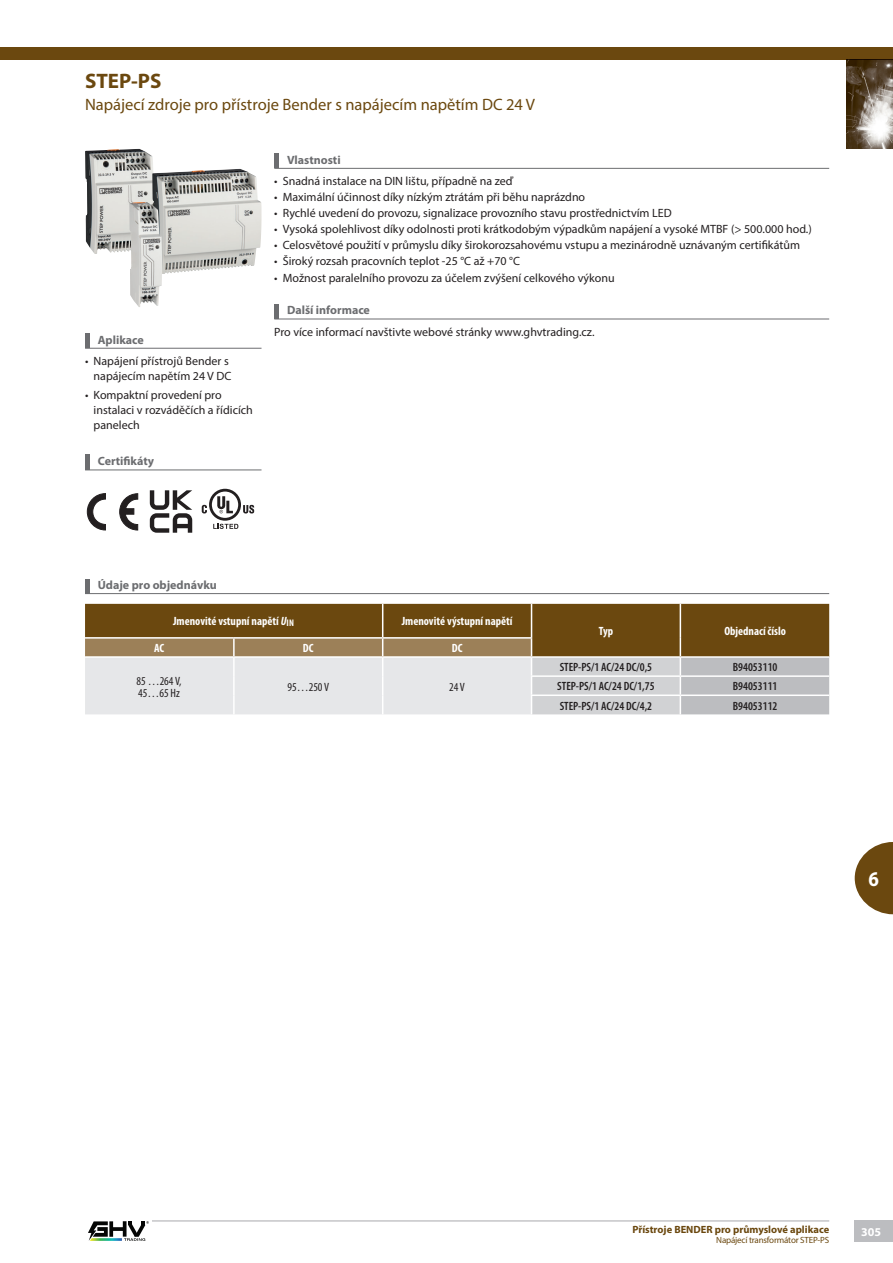
<style>
.page{position:relative;width:893px;height:1263px;background:#fff}
.page>*{position:absolute;margin:0;border:0;box-sizing:border-box;transform-origin:0 0}
.t1{font:700 21px "Myriad Pro";color:#6b480f}
.t2{font:700 21px "Myriad Pro";color:#fff;scale:.9 1}
.t3{font:16.5px "Myriad Pro";color:#6b480f}
.t4{font:12px/15px "Myriad Pro";color:#231f20;text-align:right}
.t5{font:600 condensed 12px "Myriad Pro";color:#231f20}
.t6{font:700 condensed 12px "Myriad Pro";color:#fff}
.t7{font:700 12px "Myriad Pro";color:#6c6d70}
.t8{font:condensed 12px/12px "Myriad Pro";color:#231f20}
.t9{font:700 12px "Myriad Pro";color:#fff}
.t10{font:700 10.5px "Myriad Pro";color:#6b480f}
.t11{font:9px "Myriad Pro";letter-spacing:-.02em;color:#6b480f}
.s1{font-style:italic}
</style>
<div class="page">
<div style="left:855px;top:1220px;width:38px;height:22px;background:#bcbdc0"></div>
<hr style="left:138px;top:1220px;width:691px;height:1px;background:#a8a9ad">
<svg style="left:855px;top:842px;width:38px;height:72px"></svg>
<div style="left:85px;top:1218px;width:66px;height:26px;background:#fff"></div>
<svg style="left:88px;top:1221px;width:61px;height:20px"></svg>
<div style="left:0;top:47px;width:893px;height:13px;background:#6b480f"></div>
<img style="left:846px;top:60px;width:47px;height:89px">
<hr style="left:274px;top:168px;width:555px;height:1px;background:#6c6d70">
<hr style="left:274px;top:319px;width:555px;height:1px;background:#6c6d70">
<div style="left:274px;top:153px;width:5px;height:15px;background:#6c6d70"></div>
<div style="left:274px;top:304px;width:5px;height:15px;background:#6c6d70"></div>
<hr style="left:85px;top:593px;width:744px;height:1px;background:#6c6d70">
<hr style="left:85px;top:579px;width:4px;height:14px;background:#6c6d70">
<img style="left:85px;top:149px;width:68px;height:105px">
<img style="left:151px;top:169px;width:88px;height:105px">
<img style="left:129px;top:202px;width:33px;height:105px">
<hr style="left:85px;top:348px;width:176px;height:1px;background:#6c6d70">
<hr style="left:85px;top:470px;width:176px;height:1px;background:#6c6d70">
<hr style="left:85px;top:333px;width:4px;height:15px;background:#6c6d70">
<hr style="left:85px;top:454px;width:4px;height:16px;background:#6c6d70">
<svg style="left:87px;top:493px;width:19px;height:37px"></svg>
<svg style="left:119px;top:493px;width:19px;height:37px"></svg>
<svg style="left:150px;top:490px;width:42px;height:43px"></svg>
<div style="left:209px;top:489px;width:32px;height:32px;border:3px solid #231f20;border-radius:50%"></div>
<svg style="left:243px;top:505px;width:11px;height:9px"></svg>
<svg style="left:202px;top:505px;width:5px;height:8px"></svg>
<svg style="left:217px;top:496px;width:16px;height:17px"></svg>
<svg style="left:213px;top:524px;width:25px;height:5px"></svg>
<svg style="left:85px;top:604px;width:744px;height:110px;background:#ac9c84"></svg>
<hr style="left:383px;top:656px;width:148px;height:2px;background:#fff">
<h1 class="t1" style="left:85px;top:67px;width:78px">STEP-PS</h1>
<h2 class="t3" style="left:85px;top:95px;width:452px">Napájecí zdroje pro přístroje Bender s napájecím napětím DC 24 V</h2>
<p class="t7" style="left:98px;top:332px;width:48px">Aplikace</p>
<p class="t4" style="left:85px;top:353px;width:148px">• Napájení přístrojů Bender s napájecím napětím 24 V DC</p>
<p class="t4" style="left:94px;top:387px;width:161px;text-align:left;text-indent:-9px">• Kompaktní provedení pro instalaci v rozváděčích a řídicích panelech</p>
<p class="t7" style="left:98px;top:453px;width:58px">Certifikáty</p>
<p class="t7" style="left:287px;top:152px;width:55px">Vlastnosti</p>
<p class="t4" style="left:274px;top:173px;width:240px">• Snadná instalace na DIN lištu, případně na zeď</p>
<p class="t4" style="left:274px;top:189px;width:312px">• Maximální účinnost díky nízkým ztrátám při běhu naprázdno</p>
<p class="t4" style="left:274px;top:205px;width:399px">• Rychlé uvedení do provozu, signalizace provozního stavu prostřednictvím LED</p>
<p class="t4" style="left:274px;top:222px;width:539px">• Vysoká spolehlivost díky odolnosti proti krátkodobým výpadkům napájení a vysoké MTBF (&gt; 500.000 hod.)</p>
<p class="t4" style="left:274px;top:238px;width:527px">• Celosvětové použití v průmyslu díky širokorozsahovému vstupu a mezinárodně uznávaným certifikátům</p>
<p class="t4" style="left:274px;top:254px;width:247px">• Široký rozsah pracovních teplot -25 °C až +70 °C</p>
<p class="t4" style="left:274px;top:270px;width:342px">• Možnost paralelního provozu za účelem zvýšení celkového výkonu</p>
<p class="t7" style="left:287px;top:302px;width:84px">Další informace</p>
<p class="t4" style="left:274px;top:324px;width:322px">Pro více informací navštivte webové stránky www.ghvtrading.cz.</p>
<p class="t7" style="left:98px;top:577px;width:121px">Údaje pro objednávku</p>
<p class="t6" style="left:173px;top:613px;width:122px">Jmenovité vstupní napětí <span class="s1">U</span><sub>IN</sub></p>
<p class="t6" style="left:402px;top:613px;width:112px">Jmenovité výstupní napětí</p>
<p class="t6" style="left:154px;top:640px;width:12px">AC</p>
<p class="t6" style="left:303px;top:640px;width:12px">DC</p>
<p class="t6" style="left:452px;top:640px;width:12px">DC</p>
<p class="t8" style="left:137px;top:674px;width:47px">85 …264 V,<br>45…65 Hz</p>
<p class="t8" style="left:287px;top:680px;width:43px">95…250 V</p>
<p class="t8" style="left:449px;top:680px;width:17px">24 V</p>
<p class="t6" style="left:599px;top:623px;width:16px">Typ</p>
<p class="t6" style="left:724px;top:623px;width:63px">Objednací číslo</p>
<p class="t5" style="left:560px;top:660px;width:94px">STEP-PS/1 AC/24 DC/0,5</p>
<p class="t5" style="left:733px;top:660px;width:46px">B94053110</p>
<p class="t5" style="left:557px;top:680px;width:99px">STEP-PS/1 AC/24 DC/1,75</p>
<p class="t5" style="left:733px;top:680px;width:46px">B94053111</p>
<p class="t5" style="left:560px;top:699px;width:94px">STEP-PS/1 AC/24 DC/4,2</p>
<p class="t5" style="left:733px;top:699px;width:46px">B94053112</p>
<h1 class="t2" style="left:869px;top:865px;width:13px">6</h1>
<p class="t10" style="left:632px;top:1222px;width:198px">Přístroje BENDER pro průmyslové aplikace</p>
<p class="t9" style="left:861px;top:1224px;width:21px">305</p>
<p class="t11" style="left:716px;top:1234px;width:114px">Napájecí transformátor STEP-PS</p>
</div>
